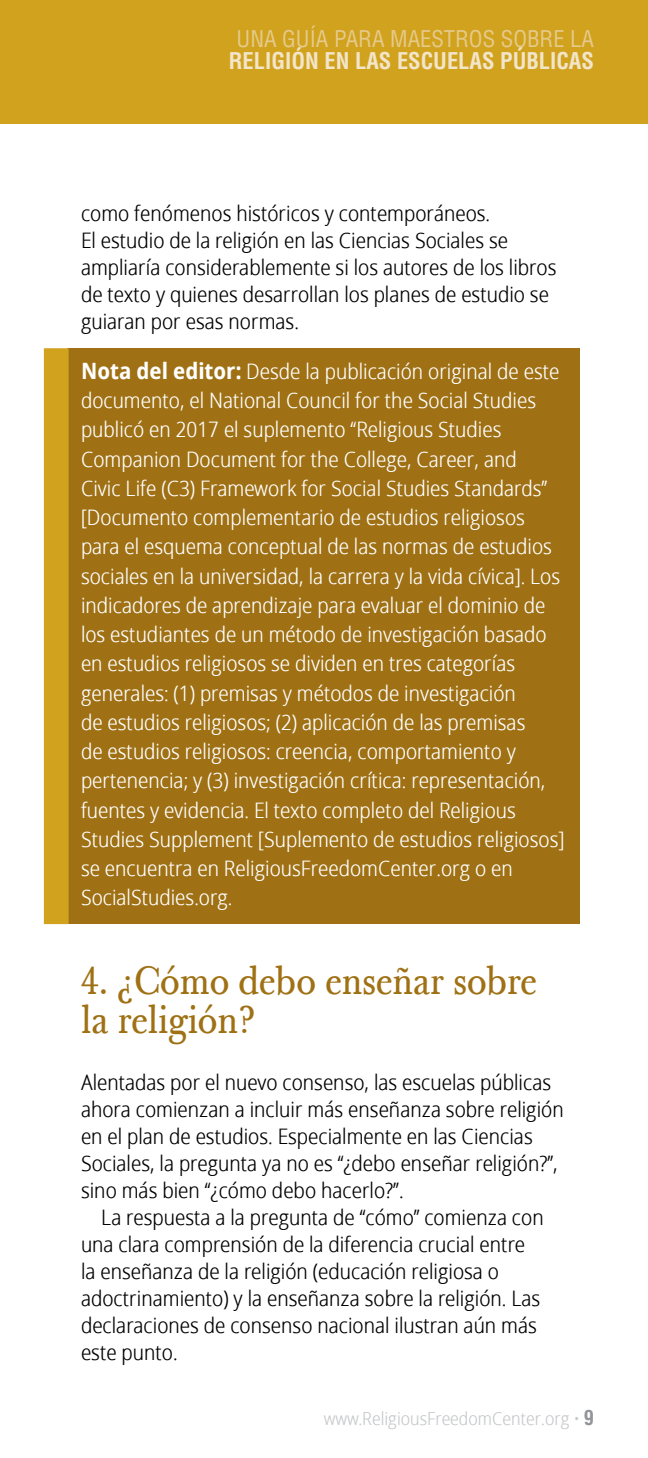
<style>
.page{position:relative;width:648px;height:1458px;background:#fff}
.page>*{position:absolute;margin:0;border:0;box-sizing:border-box;transform-origin:0 0}
.Question{font:condensed 38.25px/38.2px "Mc Kay Prolds Lat";color:#9f7114}
.t1{font:700 condensed 22.5px "Helveticalds Lat";color:#f2e5c9}
.t2{font:condensed 22.5px "Helveticalds Lat";color:#e5ca8b}
.t3{font:21.38px/29.2px "Zoram Condlds Lat";color:#fff}
.Body_2{font:21.38px/27px "Zoram Condlds Lat";color:#000}
.Body{font:21.38px/27px "Zoram Condlds Lat";color:#000}
.t4{font:18px "Zoram Condlds Lat";color:#c7c8ca}
.s1{font-weight:700;font-size:22.5px}
.s2{font-family:"Helveticalds Lat";font-weight:700;font-stretch:condensed;font-size:20.25px;color:#939598}
</style>
<div class="page">
<div style="left:0;top:0;width:648px;height:123px;background:#d1a21e"></div>
<div style="left:68px;top:348px;width:512px;height:576px;background:#9f7114"></div>
<div style="left:44px;top:348px;width:25px;height:576px;background:#d1a21e"></div>
<p class="t2" style="left:237px;top:20px;width:359px">UNA GUÍA PARA MAESTROS SOBRE LA</p>
<p class="t1" style="left:229px;top:42px;width:367px">RELIGIÓN EN LAS ESCUELAS PÚBLICAS</p>
<p class="Body_2" style="left:81px;top:200px;width:477px">como fenómenos históricos y contemporáneos.<br>El estudio de la religión en las Ciencias Sociales se ampliaría considerablemente si los autores de los libros de texto y quienes desarrollan los planes de estudio se guiaran por esas normas.</p>
<p class="t3" style="left:81px;top:357px;width:485px"><span class="s1">Nota del editor:</span> Desde la publicación original de este documento, el National Council for the Social Studies publicó en 2017 el suplemento “Religious Studies Companion Document for the College, Career, and<br>Civic Life (C3) Framework for Social Studies Standards” [Documento complementario de estudios religiosos para el esquema conceptual de las normas de estudios sociales en la universidad, la carrera y la vida cívica]. Los indicadores de aprendizaje para evaluar el dominio de los estudiantes de un método de investigación basado en estudios religiosos se dividen en tres categorías generales: (1) premisas y métodos de investigación<br>de estudios religiosos; (2) aplicación de las premisas<br>de estudios religiosos: creencia, comportamiento y pertenencia; y (3) investigación crítica: representación, fuentes y evidencia. El texto completo del Religious Studies Supplement [Suplemento de estudios religiosos] se encuentra en ReligiousFreedomCenter.org o en SocialStudies.org.</p>
<p class="Question" style="left:81px;top:962px;width:458px">4. ¿Cómo debo enseñar sobre la religión?</p>
<p class="Body" style="left:81px;top:1069px;width:484px">Alentadas por el nuevo consenso, las escuelas públicas ahora comienzan a incluir más enseñanza sobre religión en el plan de estudios. Especialmente en las Ciencias Sociales, la pregunta ya no es “¿debo enseñar religión?”, sino más bien “¿cómo debo hacerlo?”.</p>
<p class="Body_2" style="left:81px;top:1204px;width:464px;text-indent:20px">La respuesta a la pregunta de “cómo” comienza con una clara comprensión de la diferencia crucial entre la enseñanza de la religión (educación religiosa o adoctrinamiento) y la enseñanza sobre la religión. Las declaraciones de consenso nacional ilustran aún más este punto.</p>
<p class="t4" style="left:324px;top:1405px;width:272px">www.ReligiousFreedomCenter.org • <span class="s2">9</span></p>
</div>
